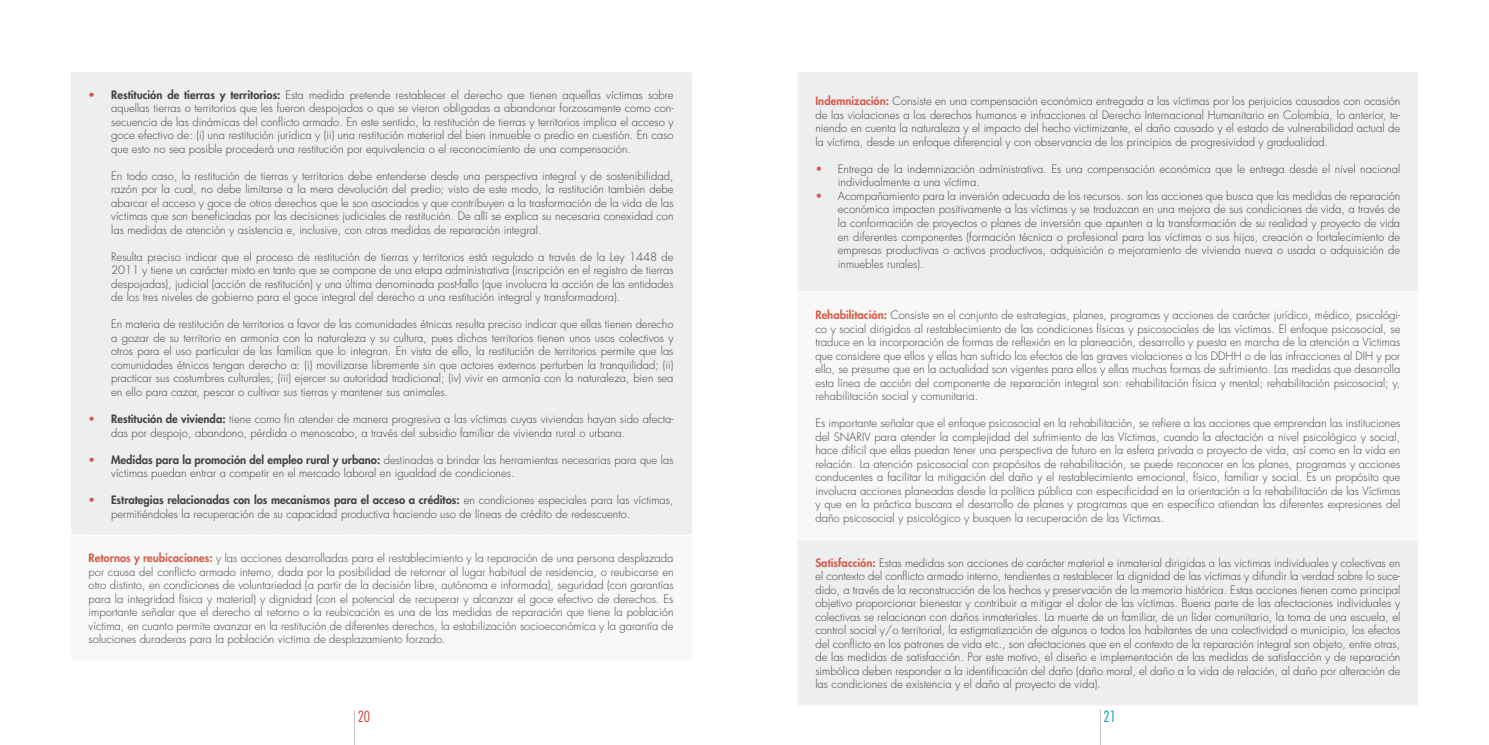
<style>
.page{position:relative;width:1489px;height:745px;background:#fff}
.page>*{position:absolute;margin:0;border:0;box-sizing:border-box;transform-origin:0 0}
.t1{font:300 condensed 15px "Futura Std";color:#d04138}
.t2{font:300 condensed 15px "Futura Std";color:#0097b4}
.t3{font:300 11.25px/13.5px "Futura Std";color:#434141;text-align:justify}
.s1{font-weight:800;color:#d45b48}
.s2{font-weight:800}
.s3{color:#d45b48}
</style>
<div class="page">
<hr style="left:354px;top:709px;width:1px;height:35px;background:#c3c5ca">
<hr style="left:1100px;top:709px;width:1px;height:35px;background:#c3c5ca">
<div style="left:71px;top:71px;width:620px;height:464px;background:#edeef0"></div>
<div style="left:71px;top:535px;width:620px;height:125px;background:#f7f8f8"></div>
<svg style="left:71px;top:71px;width:620px;height:1px"></svg>
<div style="left:798px;top:72px;width:619px;height:633px;background:#edeef0"></div>
<div style="left:797px;top:292px;width:620px;height:247px;background:#f7f8f8"></div>
<svg style="left:798px;top:291px;width:619px;height:1px"></svg>
<svg style="left:798px;top:539px;width:619px;height:1px"></svg>
<p class="t3" style="left:111px;top:88px;width:564px;text-indent:-22px"><span class="s1">•</span> <span class="s2">Restitución de tierras y territorios:</span> Esta medida pretende restablecer el derecho que tienen aquellas víctimas sobre aquellas tierras o territorios que les fueron despojados o que se vieron obligadas a abandonar forzosamente como con&shy;secuencia de las dinámicas del conflicto armado. En este sentido, la restitución de tierras y territorios implica el acceso y goce efectivo de: (i) una restitución jurídica y (ii) una restitución material del bien inmueble o predio en cuestión. En caso que esto no sea posible procederá una restitución por equivalencia o el reconocimiento de una compensación.</p>
<p class="t3" style="left:111px;top:169px;width:564px">En todo caso, la restitución de tierras y territorios debe entenderse desde una perspectiva integral y de sostenibilidad, razón por la cual, no debe limitarse a la mera devolución del predio; visto de este modo, la restitución también debe abarcar el acceso y goce de otros derechos que le son asociados y que contribuyen a la trasformación de la vida de las víctimas que son beneficiadas por las decisiones judiciales de restitución. De allí se explica su necesaria conexidad con las medidas de atención y asistencia e, inclusive, con otras medidas de reparación integral.</p>
<p class="t3" style="left:111px;top:250px;width:564px">Resulta preciso indicar que el proceso de restitución de tierras y territorios está regulado a través de la Ley 1448 de 2011 y tiene un carácter mixto en tanto que se compone de una etapa administrativa (inscripción en el registro de tierras despojadas), judicial (acción de restitución) y una última denominada post-fallo (que involucra la acción de las entidades de los tres niveles de gobierno para el goce integral del derecho a una restitución integral y transformadora).</p>
<p class="t3" style="left:111px;top:317px;width:564px">En materia de restitución de territorios a favor de las comunidades étnicas resulta preciso indicar que ellas tienen derecho a gozar de su territorio en armonía con la naturaleza y su cultura, pues dichos territorios tienen unos usos colectivos y otros para el uso particular de las familias que lo integran. En vista de ello, la restitución de territorios permite que las comunidades étnicos tengan derecho a: (i) movilizarse libremente sin que actores externos perturben la tranquilidad; (ii) practicar sus costumbres culturales; (iii) ejercer su autoridad tradicional; (iv) vivir en armonía con la naturaleza, bien sea en ello para cazar, pescar o cultivar sus tierras y mantener sus animales.</p>
<p class="t3" style="left:111px;top:412px;width:564px;text-indent:-22px"><span class="s1">•</span> <span class="s2">Restitución de vivienda:</span> tiene como fin atender de manera progresiva a las víctimas cuyas viviendas hayan sido afecta&shy;das por despojo, abandono, pérdida o menoscabo, a través del subsidio familiar de vivienda rural o urbana.</p>
<p class="t3" style="left:111px;top:452px;width:564px;text-indent:-22px"><span class="s1">•</span> <span class="s2">Medidas para la promoción del empleo rural y urbano:</span> destinadas a brindar las herramientas necesarias para que las víctimas puedan entrar a competir en el mercado laboral en igualdad de condiciones.</p>
<p class="t3" style="left:111px;top:493px;width:564px;text-indent:-22px"><span class="s1">•</span> <span class="s2">Estrategias relacionadas con los mecanismos para el acceso a créditos:</span> en condiciones especiales para las víctimas, permitiéndoles la recuperación de su capacidad productiva haciendo uso de líneas de crédito de redescuento.</p>
<p class="t3" style="left:89px;top:551px;width:586px"><span class="s1">Retornos y reubicaciones:</span> y las acciones desarrolladas para el restablecimiento y la reparación de una persona desplazada por causa del conflicto armado interno, dada por la posibilidad de retornar al lugar habitual de residencia, o reubicarse en otro distinto, en condiciones de voluntariedad (a partir de la decisión libre, autónoma e informada), seguridad (con garantías para la integridad física y material) y dignidad (con el potencial de recuperar y alcanzar el goce efectivo de derechos. Es importante señalar que el derecho al retorno o la reubicación es una de las medidas de reparación que tiene la población víctima, en cuanto permite avanzar en la restitución de diferentes derechos, la estabilización socioeconómica y la garantía de soluciones duraderas para la población victima de desplazamiento forzado.</p>
<p class="t3" style="left:815px;top:95px;width:586px"><span class="s1">Indemnización:</span> Consiste en una compensación económica entregada a las víctimas por los perjuicios causados con ocasión de las violaciones a los derechos humanos e infracciones al Derecho Internacional Humanitario en Colombia, lo anterior, te&shy;niendo en cuenta la naturaleza y el impacto del hecho victimizante, el daño causado y el estado de vulnerabilidad actual de la víctima, desde un enfoque diferencial y con observancia de los principios de progresividad y gradualidad.</p>
<p class="t3" style="left:837px;top:162px;width:564px;text-indent:-22px"><span class="s3">•</span> Entrega de la indemnización administrativa. Es una compensación económica que le entrega desde el nivel nacional individualmente a una víctima.</p>
<p class="t3" style="left:837px;top:189px;width:564px;text-indent:-22px"><span class="s3">•</span> Acompañamiento para la inversión adecuada de los recursos. son las acciones que busca que las medidas de reparación económica impacten positivamente a las víctimas y se traduzcan en una mejora de sus condiciones de vida, a través de la conformación de proyectos o planes de inversión que apunten a la transformación de su realidad y proyecto de vida en diferentes componentes (formación técnica o profesional para las víctimas o sus hijos, creación o fortalecimiento de empresas productivas o activos productivos, adquisición o mejoramiento de vivienda nueva o usada o adquisición de inmuebles rurales).</p>
<p class="t3" style="left:815px;top:308px;width:586px"><span class="s1">Rehabilitación:</span> Consiste en el conjunto de estrategias, planes, programas y acciones de carácter jurídico, médico, psicológi&shy;co y social dirigidos al restablecimiento de las condiciones físicas y psicosociales de las víctimas. El enfoque psicosocial, se traduce en la incorporación de formas de reflexión en la planeación, desarrollo y puesta en marcha de la atención a Víctimas que considere que ellos y ellas han sufrido los efectos de las graves violaciones a los DDHH o de las infracciones al DIH y por ello, se presume que en la actualidad son vigentes para ellos y ellas muchas formas de sufrimiento. Las medidas que desarrolla esta línea de acción del componente de reparación integral son: rehabilitación física y mental; rehabilitación psicosocial; y, rehabilitación social y comunitaria.</p>
<p class="t3" style="left:815px;top:416px;width:586px">Es importante señalar que el enfoque psicosocial en la rehabilitación, se refiere a las acciones que emprendan las instituciones del SNARIV para atender la complejidad del sufrimiento de las Víctimas, cuando la afectación a nivel psicológico y social, hace difícil que ellas puedan tener una perspectiva de futuro en la esfera privada o proyecto de vida, así como en la vida en relación. La atención psicosocial con propósitos de rehabilitación, se puede reconocer en los planes, programas y acciones conducentes a facilitar la mitigación del daño y el restablecimiento emocional, físico, familiar y social. Es un propósito que involucra acciones planeadas desde la política pública con especificidad en la orientación a la rehabilitación de las Víctimas y que en la práctica buscara el desarrollo de planes y programas que en específico atiendan las diferentes expresiones del daño psicosocial y psicológico y busquen la recuperación de las Víctimas.</p>
<p class="t3" style="left:815px;top:555px;width:586px"><span class="s1">Satisfacción:</span> Estas medidas son acciones de carácter material e inmaterial dirigidas a las victimas individuales y colectivas en el contexto del conflicto armado interno, tendientes a restablecer la dignidad de las víctimas y difundir la verdad sobre lo suce&shy;dido, a través de la reconstrucción de los hechos y preservación de la memoria histórica. Estas acciones tienen como principal objetivo proporcionar bienestar y contribuir a mitigar el dolor de las víctimas. Buena parte de las afectaciones individuales y colectivas se relacionan con daños inmateriales. La muerte de un familiar, de un líder comunitario, la toma de una escuela, el control social y/o territorial, la estigmatización de algunos o todos los habitantes de una colectividad o municipio, los efectos del conflicto en los patrones de vida etc., son afectaciones que en el contexto de la reparación integral son objeto, entre otras, de las medidas de satisfacción. Por este motivo, el diseño e implementación de las medidas de satisfacción y de reparación simbólica deben responder a la identificación del daño (daño moral, el daño a la vida de relación, al daño por alteración de las condiciones de existencia y el daño al proyecto de vida).</p>
<h1 class="t1" style="left:358px;top:707px;width:14px">20</h1>
<h1 class="t2" style="left:1103px;top:707px;width:14px">21</h1>
</div>
